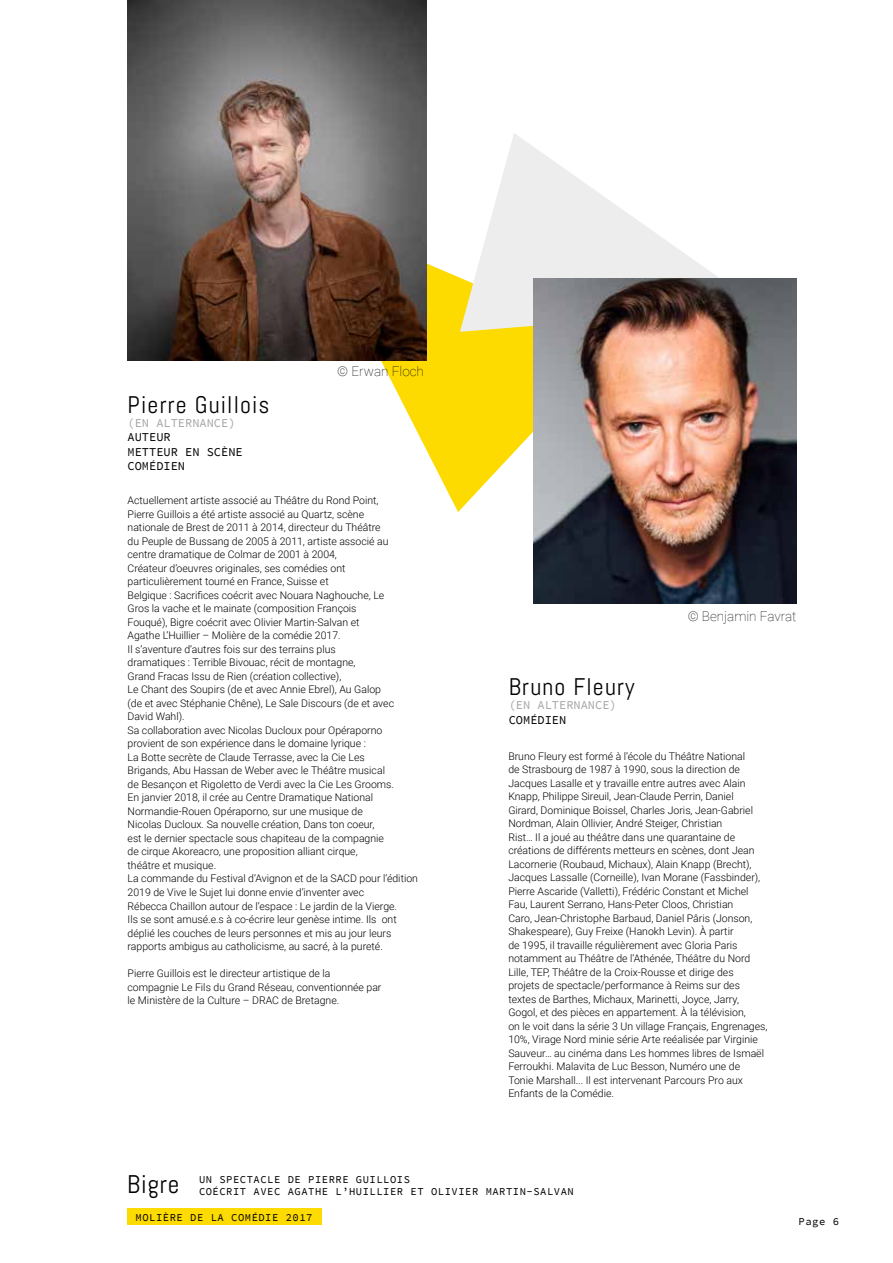
<style>
.page{position:relative;width:893px;height:1263px;background:#fff}
.page>*{position:absolute;margin:0;border:0;box-sizing:border-box;transform-origin:0 0}
.t1{font:25.5px "Abel";letter-spacing:.03em;color:#000}
.t2{font:24px "Abel";letter-spacing:.05em;color:#000}
.t3{font:100 13.5px "Roboto";color:#000}
.t4{font:12px/14.4px "Source Code Pro";color:#000}
.t5{font:12px "Source Code Pro";color:#a6a5a5}
.t6{font:300 10.5px/13.5px "Roboto";color:#000}
.t7{font:10.5px/12.6px "Source Code Pro";letter-spacing:.05em;color:#000}
</style>
<div class="page">
<svg style="left:305px;top:263px;width:228px;height:249px"></svg>
<svg style="left:460px;top:133px;width:301px;height:199px"></svg>
<img style="left:127px;top:0;width:300px;height:360px">
<img style="left:533px;top:279px;width:264px;height:325px">
<div style="left:127px;top:1208px;width:194px;height:17px;background:#fddb00"></div>
<p class="t3" style="left:337px;top:362px;width:88px">© Erwan Floch</p>
<h2 class="t2" style="left:128px;top:389px;width:144px">Pierre Guillois</h2>
<p class="t5" style="left:128px;top:415px;width:109px">(EN ALTERNANCE)</p>
<p class="t4" style="left:128px;top:431px;width:117px">AUTEUR<br>METTEUR EN SCÈNE<br>COMÉDIEN</p>
<p class="t6" style="left:128px;top:493px;width:292px">Actuellement artiste associé au Théâtre du Rond Point,<br>Pierre Guillois a été artiste associé au Quartz, scène<br>nationale de Brest de 2011 à 2014, directeur du Théâtre<br>du Peuple de Bussang de 2005 à 2011, artiste associé au centre dramatique de Colmar de 2001 à 2004,<br>Créateur d’oeuvres originales, ses comédies ont particulièrement tourné en France, Suisse et<br>Belgique : Sacrifices coécrit avec Nouara Naghouche, Le<br>Gros la vache et le mainate (composition François<br>Fouqué), Bigre coécrit avec Olivier Martin-Salvan et<br>Agathe L’Huillier – Molière de la comédie 2017.<br>Il s’aventure d’autres fois sur des terrains plus<br>dramatiques : Terrible Bivouac, récit de montagne,<br>Grand Fracas Issu de Rien (création collective),<br>Le Chant des Soupirs (de et avec Annie Ebrel), Au Galop<br>(de et avec Stéphanie Chêne), Le Sale Discours (de et avec David Wahl).<br>Sa collaboration avec Nicolas Ducloux pour Opéraporno provient de son expérience dans le domaine lyrique :<br>La Botte secrète de Claude Terrasse, avec la Cie Les<br>Brigands, Abu Hassan de Weber avec le Théâtre musical<br>de Besançon et Rigoletto de Verdi avec la Cie Les Grooms.<br>En janvier 2018, il crée au Centre Dramatique National Normandie-Rouen Opéraporno, sur une musique de<br>Nicolas Ducloux. Sa nouvelle création, Dans ton coeur,<br>est le dernier spectacle sous chapiteau de la compagnie<br>de cirque Akoreacro, une proposition alliant cirque,<br>théâtre et musique.<br>La commande du Festival d’Avignon et de la SACD pour l’édition 2019 de Vive le Sujet lui donne envie d’inventer avec<br>Rébecca Chaillon autour de l’espace : Le jardin de la Vierge.<br>Ils se sont amusé.e.s à co-écrire leur genèse intime. Ils ont déplié les couches de leurs personnes et mis au jour leurs rapports ambigus au catholicisme, au sacré, à la pureté.</p>
<p class="t6" style="left:128px;top:966px;width:255px">Pierre Guillois est le directeur artistique de la compagnie Le Fils du Grand Réseau, conventionnée par le Ministère de la Culture – DRAC de Bretagne.</p>
<h2 class="t2" style="left:509px;top:671px;width:127px">Bruno Fleury</h2>
<p class="t5" style="left:509px;top:697px;width:109px">(EN ALTERNANCE)</p>
<p class="t4" style="left:509px;top:713px;width:59px">COMÉDIEN</p>
<p class="t3" style="left:688px;top:606px;width:110px">© Benjamin Favrat</p>
<p class="t6" style="left:508px;top:749px;width:261px">Bruno Fleury est formé à l’école du Théâtre National<br>de Strasbourg de 1987 à 1990, sous la direction de Jacques Lasalle et y travaille entre autres avec Alain Knapp, Philippe Sireuil, Jean-Claude Perrin, Daniel<br>Girard, Dominique Boissel, Charles Joris, Jean‑Gabriel Nordman, Alain Ollivier, André Steiger, Christian<br>Rist… Il a joué au théâtre dans une quarantaine de créations de différents metteurs en scènes, dont Jean Lacornerie (Roubaud, Michaux), Alain Knapp (Brecht), Jacques Lassalle (Corneille), Ivan Morane (Fassbinder), Pierre Ascaride (Valletti), Frédéric Constant et Michel Fau, Laurent Serrano, Hans-Peter Cloos, Christian<br>Caro, Jean-Christophe Barbaud, Daniel Pâris (Jonson, Shakespeare), Guy Freixe (Hanokh Levin). À partir<br>de 1995, il travaille régulièrement avec Gloria Paris notamment au Théâtre de l’Athénée, Théâtre du Nord Lille, TEP, Théâtre de la Croix‑Rousse et dirige des projets de spectacle/performance à Reims sur des textes de Barthes, Michaux, Marinetti, Joyce, Jarry, Gogol, et des pièces en appartement. À la télévision,<br>on le voit dans la série 3 Un village Français, Engrenages, 10%, Virage Nord minie série Arte reéalisée par Virginie Sauveur… au cinéma dans Les hommes libres de Ismaël Ferroukhi. Malavita de Luc Besson, Numéro une de Tonie Marshall... Il est intervenant Parcours Pro aux Enfants de la Comédie.</p>
<h1 class="t1" style="left:127px;top:1168px;width:54px">Bigre</h1>
<p class="t7" style="left:199px;top:1173px;width:376px">UN SPECTACLE DE PIERRE GUILLOIS<br>COÉCRIT AVEC AGATHE L’HUILLIER ET OLIVIER MARTIN-SALVAN</p>
<p class="t7" style="left:136px;top:1211px;width:178px">MOLIÈRE DE LA COMÉDIE 2017</p>
<p class="t7" style="left:798px;top:1215px;width:42px">Page 6</p>
</div>
